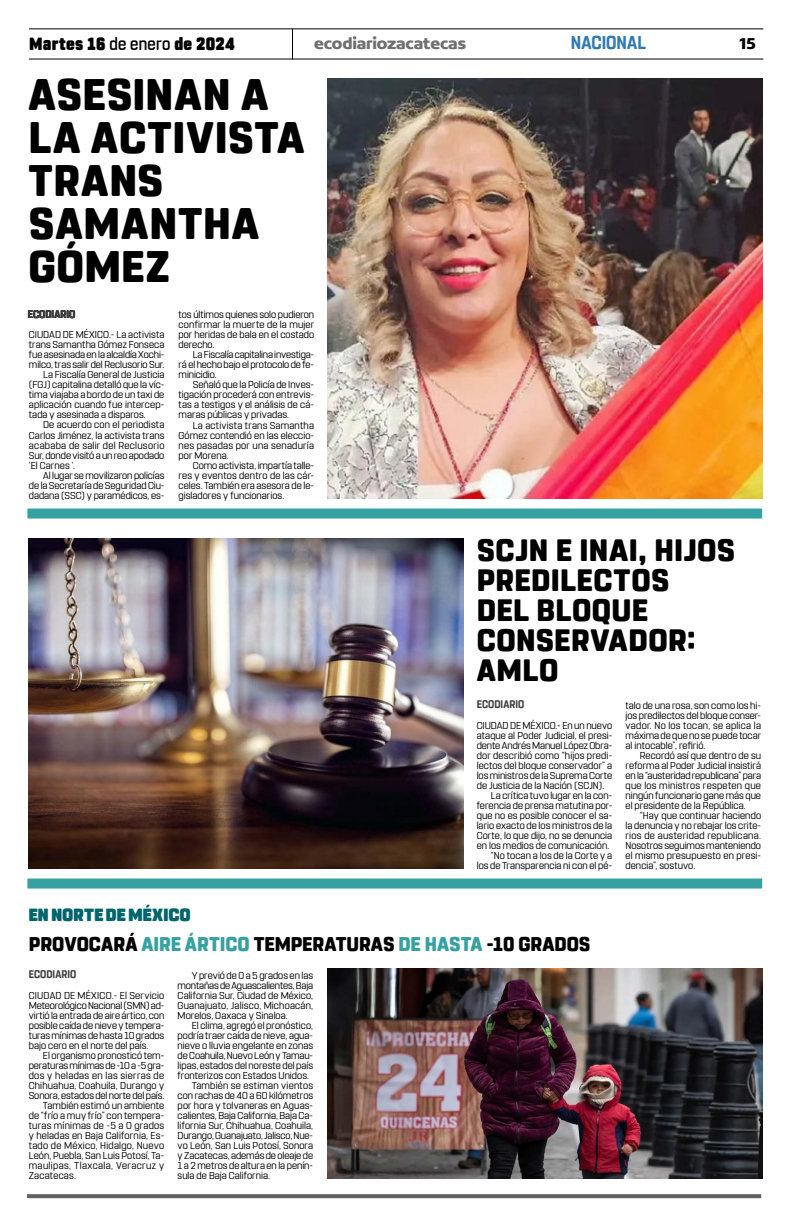
<style>
.page{position:relative;width:791px;height:1225px;background:#fff}
.page>*{position:absolute;margin:0;border:0;box-sizing:border-box;transform-origin:0 0}
.t1{font:800 44px/43px "Rohn Rounded";letter-spacing:.015em;color:#000}
.t2{font:800 30.8px/30px "Rohn Rounded";letter-spacing:.015em;color:#000}
.t3{font:800 19.8px "Rohn Rounded";color:#000}
.t4{font:700 18.6px "Rohn Rounded";color:#327ab3;scale:.91 1}
.t5{font:900 17.6px "Rohn Rounded";letter-spacing:.02em;color:#000;scale:.91 1}
.t6{font:900 17.6px "Rohn Rounded";letter-spacing:-.015em;color:#00666c}
.t7{font:700 16.9px "Concord";letter-spacing:-.01em;color:#706f6f}
.t8{font:700 16.9px "Concord";color:#000}
.t9{font:700 11px "Rohn Rounded";letter-spacing:.005em;color:#3d3d3d;scale:.91 1}
.t10{font:10px/10px "Rohn Rounded";letter-spacing:.005em;color:#000;text-align:justify}
.t11{font:10px "Rohn Rounded";letter-spacing:-.015em;color:#000}
.t12{font:10px "Rohn Rounded";letter-spacing:.03em;color:#000}
.t13{font:10px "Rohn Rounded";letter-spacing:.035em;color:#000}
.t14{font:10px "Rohn Rounded";letter-spacing:.025em;color:#000}
.s1{font-weight:500}
.s2{color:#36a1a1}
</style>
<div class="page">
<svg style="left:27px;top:1194px;width:734px;height:4px;background:#676767"></svg>
<hr style="left:29px;top:28px;width:734px;height:1px;background:#000">
<hr style="left:292px;top:29px;width:1px;height:31px;background:#000">
<hr style="left:29px;top:59px;width:734px;height:1px;background:#000">
<img style="left:328px;top:78px;width:435px;height:420px">
<div style="left:27px;top:508px;width:735px;height:10px;background:#36a1a1"></div>
<div style="left:27px;top:878px;width:735px;height:10px;background:#36a1a1"></div>
<img style="left:29px;top:538px;width:434px;height:330px">
<img style="left:328px;top:968px;width:435px;height:210px">
<h3 class="t5" style="left:29px;top:33px;width:228px">Martes 16 <span class="s1">de enero</span> de 2024</h3>
<h3 class="t7" style="left:314px;top:33px;width:153px">ecodiariozacatecas</h3>
<h3 class="t4" style="left:571px;top:32px;width:84px">NACIONAL</h3>
<h3 class="t8" style="left:739px;top:33px;width:18px">15</h3>
<h1 class="t1" style="left:28px;top:74px;width:278px">ASESINAN A<br>LA ACTIVISTA<br>TRANS<br>SAMANTHA<br>GÓMEZ</h1>
<p class="t9" style="left:28px;top:308px;width:54px">ECODIARIO</p>
<p class="t10" style="left:179px;top:310px;width:137px">tos últimos quienes solo pudieron confirmar la muerte de la mujer por heridas de bala en el costado derecho.</p>
<p class="t10" style="left:179px;top:350px;width:137px;text-indent:14px">La Fiscalía capitalina investiga&shy;rá el hecho bajo el protocolo de fe&shy;minicidio.</p>
<p class="t10" style="left:179px;top:380px;width:137px;text-indent:14px">Señaló que la Policía de Inves&shy;tigación procederá con entrevis&shy;tas a testigos y el análisis de cá&shy;maras públicas y privadas.</p>
<p class="t10" style="left:179px;top:420px;width:137px;text-indent:14px">La activista trans Samantha Gómez contendió en las eleccio&shy;nes pasadas por una senaduría por Morena.</p>
<p class="t10" style="left:179px;top:460px;width:137px;text-indent:14px">Como activista, impartía talle&shy;res y eventos dentro de las cár&shy;celes. También era asesora de le&shy;gisladores y funcionarios.</p>
<p class="t10" style="left:29px;top:330px;width:137px">CIUDAD DE MÉXICO.- La activista</p>
<p class="t10" style="left:29px;top:340px;width:137px">trans Samantha Gómez Fonseca</p>
<p class="t10" style="left:29px;top:350px;width:137px">fue asesinada en la alcaldía Xochi-</p>
<p class="t10" style="left:29px;top:360px;width:137px">milco, tras salir del Reclusorio Sur.</p>
<p class="t10" style="left:43px;top:370px;width:123px">La Fiscalía General de Justicia</p>
<p class="t10" style="left:29px;top:380px;width:137px">(FGJ) capitalina detalló que la víc-</p>
<p class="t10" style="left:29px;top:390px;width:137px">tima viajaba a bordo de un taxi de</p>
<p class="t10" style="left:29px;top:400px;width:137px">aplicación cuando fue intercep-</p>
<p class="t10" style="left:29px;top:410px;width:118px">tada y asesinada a disparos.</p>
<p class="t10" style="left:43px;top:420px;width:123px">De acuerdo con el periodista</p>
<p class="t10" style="left:29px;top:430px;width:137px">Carlos Jiménez, la activista trans</p>
<p class="t12" style="left:29px;top:439px;width:137px">acababa de salir del Reclusorio</p>
<p class="t10" style="left:29px;top:450px;width:137px">Sur, donde visitó a un reo apodado</p>
<p class="t10" style="left:29px;top:460px;width:48px">‘El Carnes ‘.</p>
<p class="t10" style="left:43px;top:470px;width:123px">Al lugar se movilizaron policías</p>
<p class="t10" style="left:29px;top:480px;width:137px">de la Secretaría de Seguridad Ciu-</p>
<p class="t10" style="left:29px;top:490px;width:137px">dadana (SSC) y paramédicos, es-</p>
<h3 class="t6" style="left:28px;top:905px;width:164px">EN NORTE DE MÉXICO</h3>
<h2 class="t2" style="left:477px;top:535px;width:260px">SCJN E INAI, HIJOS<br>PREDILECTOS<br>DEL BLOQUE<br>CONSERVADOR:<br>AMLO</h2>
<p class="t10" style="left:625px;top:700px;width:137px">talo de una rosa, son como los hi&shy;jos predilectos del bloque conser&shy;vador. No los tocan, se aplica la máxima de que no se puede tocar al intocable”, refirió.</p>
<p class="t10" style="left:625px;top:750px;width:137px;text-indent:14px">Recordó así que dentro de su reforma al Poder Judicial insistirá en la “austeridad republicana” para que los ministros respeten que ningún funcionario gane más que el presidente de la República.</p>
<p class="t10" style="left:625px;top:810px;width:137px;text-indent:14px">“Hay que continuar haciendo la denuncia y no rebajar los crite&shy;rios de austeridad republicana.<br>Nosotros seguimos manteniendo el mismo presupuesto en presi&shy;dencia”, sostuvo.</p>
<p class="t9" style="left:477px;top:698px;width:54px">ECODIARIO</p>
<p class="t10" style="left:477px;top:720px;width:137px">CIUDAD DE MÉXICO.- En un nuevo</p>
<p class="t10" style="left:477px;top:730px;width:137px">ataque al Poder Judicial, el presi-</p>
<p class="t10" style="left:477px;top:740px;width:137px">dente Andrés Manuel López Obra-</p>
<p class="t10" style="left:477px;top:750px;width:137px">dor describió como “hijos predi-</p>
<p class="t10" style="left:477px;top:760px;width:137px">lectos del bloque conservador” a</p>
<p class="t10" style="left:477px;top:770px;width:137px">los ministros de la Suprema Corte</p>
<p class="t10" style="left:477px;top:780px;width:129px">de Justicia de la Nación (SCJN).</p>
<p class="t10" style="left:491px;top:790px;width:123px">La crítica tuvo lugar en la con-</p>
<p class="t10" style="left:477px;top:800px;width:137px">ferencia de prensa matutina por-</p>
<p class="t10" style="left:477px;top:810px;width:137px">que no es posible conocer el sa-</p>
<p class="t10" style="left:477px;top:820px;width:137px">lario exacto de los ministros de la</p>
<p class="t10" style="left:477px;top:830px;width:137px">Corte, lo que dijo, no se denuncia</p>
<p class="t10" style="left:477px;top:840px;width:134px">en los medios de comunicación.</p>
<p class="t10" style="left:491px;top:850px;width:123px">“No tocan a los de la Corte y a</p>
<p class="t10" style="left:477px;top:860px;width:137px">los de Transparencia ni con el pé-</p>
<h3 class="t3" style="left:29px;top:932px;width:563px">PROVOCARÁ <span class="s2">AIRE ÁRTICO</span> TEMPERATURAS <span class="s2">DE HASTA</span> -10 GRADOS</h3>
<p class="t9" style="left:29px;top:968px;width:54px">ECODIARIO</p>
<p class="t10" style="left:29px;top:990px;width:137px">CIUDAD DE MÉXICO.- El Servicio Meteorológico Nacional (SMN) ad&shy;virtió la entrada de aire ártico, con posible caída de nieve y tempera&shy;turas mínimas de hasta 10 grados bajo cero en el norte del país.</p>
<p class="t10" style="left:43px;top:1050px;width:123px">El organismo pronosticó tem-</p>
<p class="t11" style="left:29px;top:1059px;width:137px">peraturas mínimas de -10 a -5 gra-</p>
<p class="t12" style="left:29px;top:1069px;width:137px">dos y heladas en las sierras de</p>
<p class="t10" style="left:29px;top:1080px;width:137px">Chihuahua, Coahuila, Durango y</p>
<p class="t10" style="left:29px;top:1090px;width:137px">Sonora, estados del norte del país.</p>
<p class="t10" style="left:43px;top:1100px;width:123px">También estimó un ambiente</p>
<p class="t10" style="left:29px;top:1110px;width:137px">de “frío a muy frío” con tempera-</p>
<p class="t10" style="left:29px;top:1120px;width:137px">turas mínimas de -5 a 0 grados</p>
<p class="t10" style="left:29px;top:1130px;width:137px">y heladas en Baja California, Es-</p>
<p class="t14" style="left:29px;top:1139px;width:137px">tado de México, Hidalgo, Nuevo</p>
<p class="t10" style="left:29px;top:1150px;width:137px">León, Puebla, San Luis Potosí, Ta-</p>
<p class="t13" style="left:29px;top:1159px;width:137px">maulipas, Tlaxcala, Veracruz y</p>
<p class="t10" style="left:29px;top:1170px;width:49px">Zacatecas.</p>
<p class="t10" style="left:178px;top:970px;width:137px;text-indent:14px">Y previó de 0 a 5 grados en las montañas de Aguascalientes, Baja California Sur, Ciudad de México, Guanajuato, Jalisco, Michoacán, Morelos, Oaxaca y Sinaloa.</p>
<p class="t10" style="left:192px;top:1020px;width:123px">El clima, agregó el pronóstico,</p>
<p class="t10" style="left:178px;top:1030px;width:137px">podría traer caída de nieve, agua-</p>
<p class="t10" style="left:178px;top:1040px;width:137px">nieve o lluvia engelante en zonas</p>
<p class="t11" style="left:178px;top:1049px;width:137px">de Coahuila, Nuevo León y Tamau-</p>
<p class="t10" style="left:178px;top:1060px;width:137px">lipas, estados del noreste del país</p>
<p class="t10" style="left:178px;top:1070px;width:133px">fronterizos con Estados Unidos.</p>
<p class="t10" style="left:192px;top:1080px;width:123px">También se estiman vientos</p>
<p class="t10" style="left:178px;top:1090px;width:137px">con rachas de 40 a 60 kilómetros</p>
<p class="t10" style="left:178px;top:1100px;width:137px">por hora y tolvaneras en Aguas-</p>
<p class="t10" style="left:178px;top:1110px;width:137px">calientes, Baja California, Baja Ca-</p>
<p class="t10" style="left:178px;top:1120px;width:137px">lifornia Sur, Chihuahua, Coahuila,</p>
<p class="t11" style="left:178px;top:1129px;width:137px">Durango, Guanajuato, Jalisco, Nue-</p>
<p class="t10" style="left:178px;top:1140px;width:137px">vo León, San Luis Potosí, Sonora</p>
<p class="t10" style="left:178px;top:1150px;width:137px">y Zacatecas, además de oleaje de</p>
<p class="t10" style="left:178px;top:1160px;width:137px">1 a 2 metros de altura en la penín-</p>
<p class="t10" style="left:178px;top:1170px;width:94px">sula de Baja California.</p>
</div>
